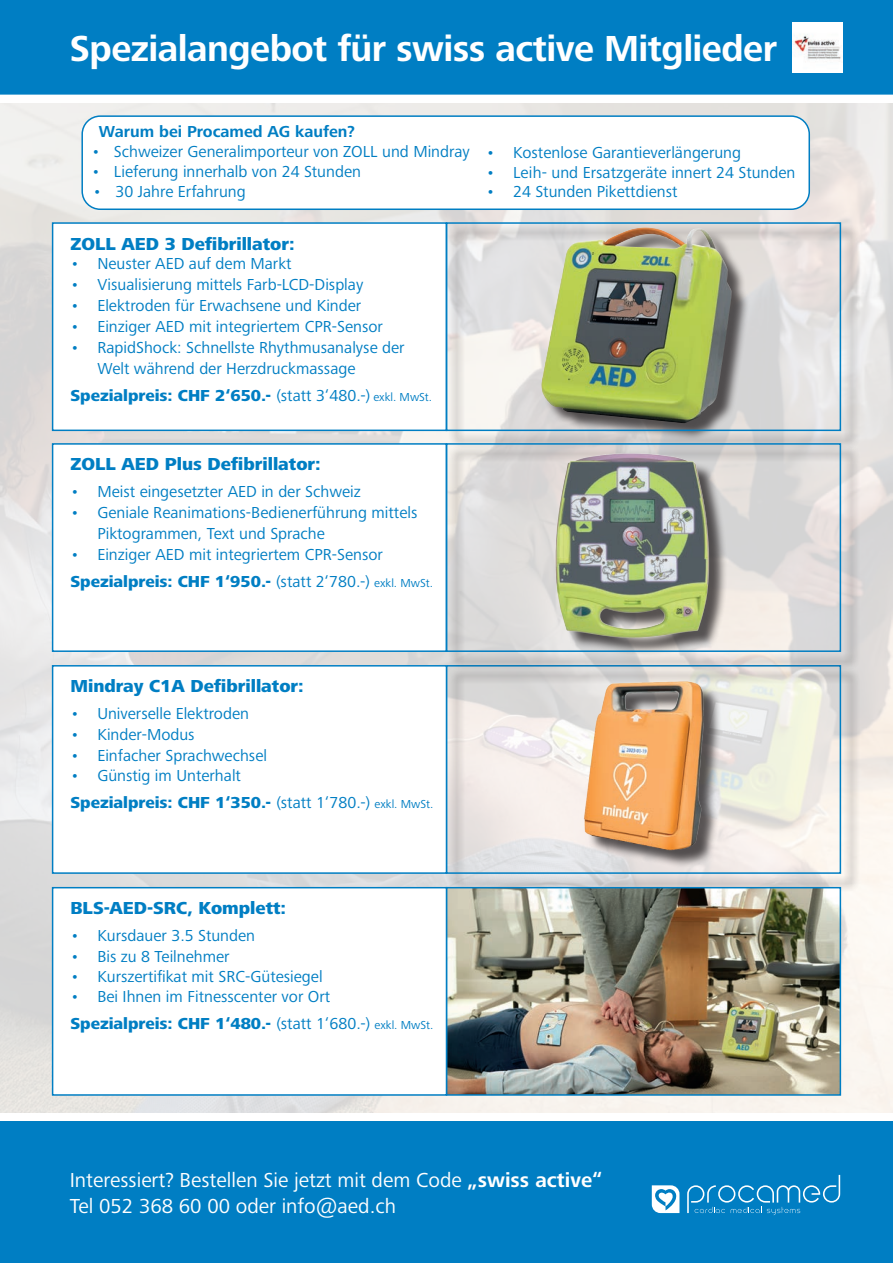
<style>
.page{position:relative;width:893px;height:1263px;background:#fff}
.page>*{position:absolute;margin:0;border:0;box-sizing:border-box;transform-origin:0 0}
.t1{font:700 37.5px "Frutiger Next Pro";letter-spacing:-.015em;color:#fff}
.t2{font:21px/25.2px "Frutiger Next Pro";color:#fff}
.t3{font:800 18px "Frutiger Next Pro";color:#007ec3}
.t4{font:16.5px/27px "Frutiger Next Pro";color:#007ec3}
.t5{font:800 16.5px "Frutiger Next Pro";color:#007ec3}
.t6{font:700 16.5px "Frutiger Next Pro";color:#007ec3}
.s1{font-weight:400}
.s2{font-weight:400;font-size:12px}
.s3{font-weight:800}
.s4{font-size:12px}
.s5{font-weight:700}
</style>
<div class="page">
<div style="left:1px;top:1122px;width:892px;height:141px;background:#007ec3"></div>
<div style="left:1px;top:1px;width:891px;height:93px;background:#007ec3"></div>
<div style="left:0;top:0;width:893px;height:95px;border:2px solid #007ec3"></div>
<img style="left:0;top:103px;width:893px;height:1010px">
<div style="left:53px;top:223px;width:393px;height:207px;background:#fff"></div>
<div style="left:52px;top:222px;width:395px;height:209px;border:2px solid #007ec3"></div>
<div style="left:448px;top:225px;width:412px;height:225px;background:#231f20;opacity:.75"></div>
<img style="left:541px;top:227px;width:191px;height:196px">
<div style="left:446px;top:222px;width:395px;height:209px;border:2px solid #007ec3"></div>
<div style="left:448px;top:667px;width:412px;height:225px;background:#231f20;opacity:.75"></div>
<img style="left:487px;top:671px;width:325px;height:200px">
<div style="left:446px;top:665px;width:395px;height:209px;border:2px solid #007ec3"></div>
<div style="left:53px;top:444px;width:393px;height:207px;background:#fff"></div>
<div style="left:52px;top:443px;width:395px;height:209px;border:2px solid #007ec3"></div>
<div style="left:53px;top:666px;width:393px;height:207px;background:#fff"></div>
<div style="left:52px;top:665px;width:395px;height:209px;border:2px solid #007ec3"></div>
<div style="left:82px;top:116px;width:727px;height:93px;background:#fff;border-radius:18px"></div>
<div style="left:81px;top:115px;width:729px;height:95px;border:2px solid #007ec3;border-radius:18px"></div>
<img style="left:792px;top:22px;width:50px;height:50px">
<div style="left:448px;top:445px;width:412px;height:226px;background:#231f20;opacity:.75"></div>
<img style="left:509px;top:446px;width:247px;height:203px">
<div style="left:446px;top:443px;width:395px;height:209px;border:2px solid #007ec3"></div>
<img style="left:449px;top:890px;width:389px;height:203px">
<div style="left:446px;top:887px;width:395px;height:209px;border:2px solid #007ec3"></div>
<div style="left:53px;top:888px;width:393px;height:207px;background:#fff"></div>
<div style="left:52px;top:887px;width:395px;height:209px;border:2px solid #007ec3"></div>
<svg style="left:687px;top:1175px;width:153px;height:40px"></svg>
<svg style="left:652px;top:1185px;width:27px;height:28px"></svg>
<h1 class="t1" style="left:70px;top:27px;width:709px">Spezialangebot für swiss active Mitglieder</h1>
<p class="t6" style="left:99px;top:122px;width:258px">Warum bei Procamed AG kaufen?</p>
<p class="t4" style="left:91px;top:138px;width:380px">• Schweizer Generalimporteur von ZOLL und Mindray</p>
<p class="t4" style="left:91px;top:158px;width:271px">• Lieferung innerhalb von 24 Stunden</p>
<p class="t4" style="left:93px;top:178px;width:154px">• 30 Jahre Erfahrung</p>
<p class="t3" style="left:70px;top:233px;width:226px">ZOLL AED 3 Defibrillator:</p>
<p class="t4" style="left:70px;top:250px;width:223px">• Neuster AED auf dem Markt</p>
<p class="t4" style="left:70px;top:271px;width:294px">• Visualisierung mittels Farb-LCD-Display</p>
<p class="t4" style="left:70px;top:292px;width:292px">• Elektroden für Erwachsene und Kinder</p>
<p class="t4" style="left:70px;top:313px;width:314px">• Einziger AED mit integriertem CPR-Sensor</p>
<p class="t4" style="left:97px;top:337px;width:309px;line-height:21px;text-indent:-27px">• RapidShock: Schnellste Rhythmusanalyse der<br>Welt während der Herzdruckmassage</p>
<p class="t5" style="left:70px;top:386px;width:363px">Spezialpreis: CHF 2‘650.- <span class="s1">(statt 3‘480.-)</span> <span class="s2">exkl. MwSt.</span></p>
<p class="t4" style="left:486px;top:139px;width:256px">• Kostenlose Garantieverlängerung</p>
<p class="t4" style="left:486px;top:159px;width:311px">• Leih- und Ersatzgeräte innert 24 Stunden</p>
<p class="t4" style="left:486px;top:178px;width:193px">• 24 Stunden Pikettdienst</p>
<p class="t3" style="left:70px;top:454px;width:252px">ZOLL AED Plus Defibrillator:</p>
<p class="t4" style="left:70px;top:478px;width:292px">• Meist eingesetzter AED in der Schweiz</p>
<p class="t4" style="left:97px;top:502px;width:322px;line-height:21px;text-indent:-27px">• Geniale Reanimations-Bedienerführung mittels<br>Piktogrammen, Text und Sprache</p>
<p class="t4" style="left:70px;top:541px;width:364px">• Einziger AED mit integriertem CPR-Sensor<br><span class="s3">Spezialpreis: CHF 1‘950.-</span> (statt 2‘780.-) <span class="s4">exkl. MwSt.</span></p>
<p class="t3" style="left:70px;top:676px;width:235px">Mindray C1A Defibrillator:</p>
<p class="t4" style="left:70px;top:700px;width:180px">• Universelle Elektroden</p>
<p class="t4" style="left:70px;top:721px;width:126px">• Kinder-Modus</p>
<p class="t4" style="left:70px;top:742px;width:198px">• Einfacher Sprachwechsel</p>
<p class="t4" style="left:70px;top:762px;width:364px">• Günstig im Unterhalt<br><span class="s3">Spezialpreis: CHF 1‘350.-</span> (statt 1‘780.-) <span class="s4">exkl. MwSt.</span></p>
<p class="t3" style="left:70px;top:898px;width:217px">BLS-AED-SRC, Komplett:</p>
<p class="t4" style="left:70px;top:922px;width:186px">• Kursdauer 3.5 Stunden</p>
<p class="t4" style="left:70px;top:943px;width:161px">• Bis zu 8 Teilnehmer</p>
<p class="t4" style="left:70px;top:963px;width:254px">• Kurszertifikat mit SRC-Gütesiegel</p>
<p class="t4" style="left:70px;top:983px;width:364px">• Bei Ihnen im Fitnesscenter vor Ort<br><span class="s3">Spezialpreis: CHF 1‘480.-</span> (statt 1‘680.-) <span class="s4">exkl. MwSt.</span></p>
<p class="t2" style="left:70px;top:1168px;width:534px">Interessiert? Bestellen Sie jetzt mit dem Code <span class="s5">„swiss active“<br></span>Tel 052 368 60 00 oder info@aed.ch</p>
</div>
